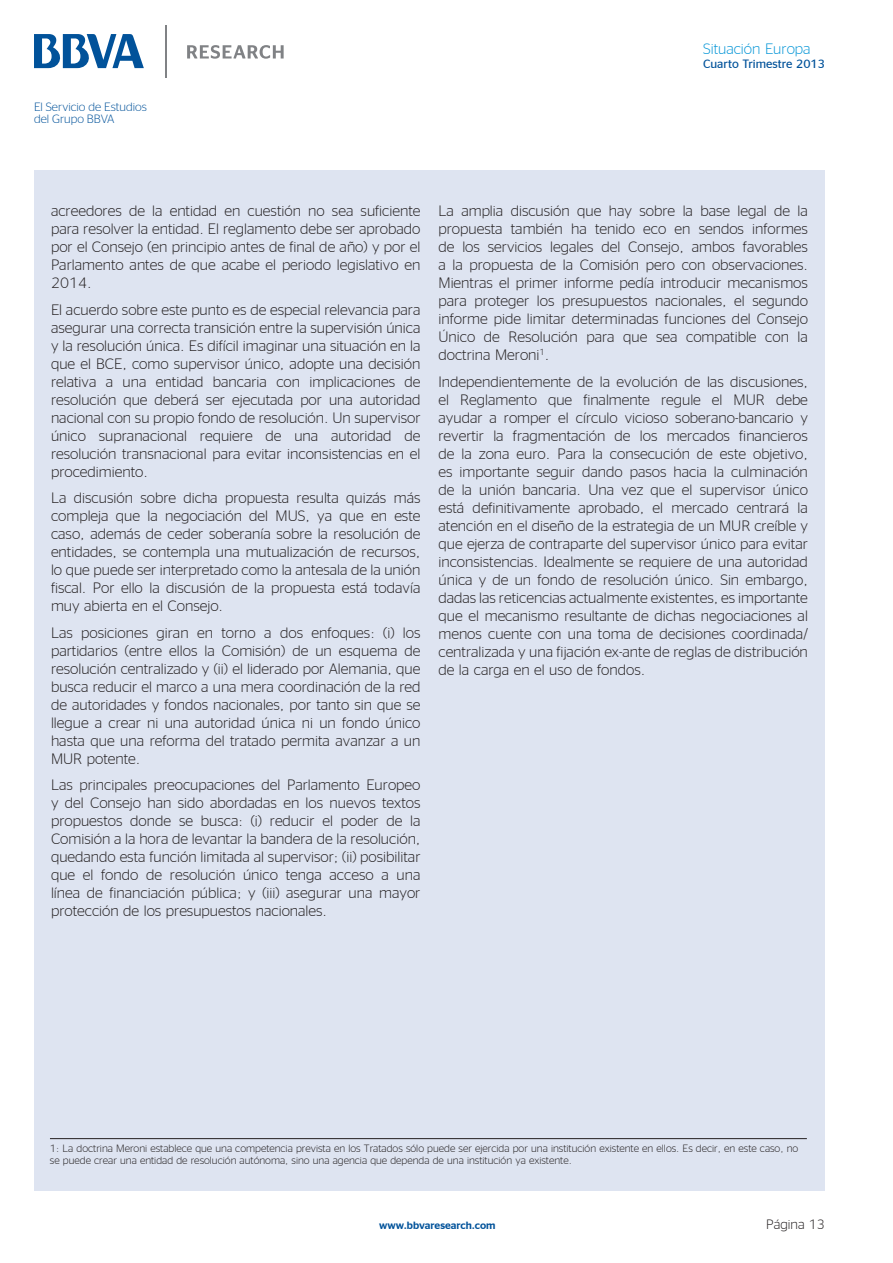
<style>
.page{position:relative;width:893px;height:1263px;background:#fff}
.page>*{position:absolute;margin:0;border:0;box-sizing:border-box;transform-origin:0 0}
.C__de_Texto{font:300 15px/18px "BBVA Office";color:#231f20;text-align:justify}
.t1{font:300 15px "BBVA Office";color:#0696d7}
.t2{font:300 13.5px "BBVA Office";color:#231f20}
.t3{font:300 12px/12px "Stag Sans";color:#01529a}
.t4{font:12px "BBVA Office";color:#01529a}
.Tablas_-_5_fuente{font:300 10.5px/12.6px "BBVA Office";color:#231f20}
.t5{font:300 10.5px "BBVA Office";color:#01529a}
</style>
<div class="page">
<svg style="left:187px;top:45px;width:97px;height:14px"></svg>
<svg style="left:34px;top:34px;width:110px;height:34px"></svg>
<hr style="left:165px;top:25px;width:2px;height:52px;background:#808285">
<div style="left:34px;top:170px;width:791px;height:1021px;background:#dee4f1"></div>
<hr style="left:50px;top:1138px;width:757px;height:1px;background:#231f20">
<p class="t3" style="left:34px;top:101px;width:114px">El Servicio de Estudios del Grupo BBVA</p>
<p class="t1" style="left:703px;top:40px;width:109px">Situación Europa</p>
<p class="t4" style="left:703px;top:57px;width:123px">Cuarto Trimestre 2013</p>
<p class="C__de_Texto" style="left:51px;top:202px;width:371px">acreedores de la entidad en cuestión no sea suficiente para resolver la entidad. El reglamento debe ser aprobado por el Consejo (en principio antes de final de año) y por el Parlamento antes de que acabe el periodo legislativo en 2014.</p>
<p class="C__de_Texto" style="left:51px;top:300px;width:371px">El acuerdo sobre este punto es de especial relevancia para asegurar una correcta transición entre la supervisión única y la resolución única. Es difícil imaginar una situación en la que el BCE, como supervisor único, adopte una decisión relativa a una entidad bancaria con implicaciones de resolución que deberá ser ejecutada por una autoridad nacional con su propio fondo de resolución. Un supervisor único supranacional requiere de una autoridad de resolución transnacional para evitar inconsistencias en el procedimiento.</p>
<p class="C__de_Texto" style="left:51px;top:489px;width:371px">La discusión sobre dicha propuesta resulta quizás más compleja que la negociación del MUS, ya que en este caso, además de ceder soberanía sobre la resolución de entidades, se contempla una mutualización de recursos, lo que puede ser interpretado como la antesala de la unión fiscal. Por ello la discusión de la propuesta está todavía muy abierta en el Consejo.</p>
<p class="C__de_Texto" style="left:51px;top:623px;width:371px">Las posiciones giran en torno a dos enfoques: (i) los partidarios (entre ellos la Comisión) de un esquema de resolución centralizado y (ii) el liderado por Alemania, que busca reducir el marco a una mera coordinación de la red de autoridades y fondos nacionales, por tanto sin que se llegue a crear ni una autoridad única ni un fondo único hasta que una reforma del tratado permita avanzar a un MUR potente.</p>
<p class="C__de_Texto" style="left:51px;top:776px;width:371px">Las principales preocupaciones del Parlamento Europeo y del Consejo han sido abordadas en los nuevos textos propuestos donde se busca: (i) reducir el poder de la Comisión a la hora de levantar la bandera de la resolución, quedando esta función limitada al supervisor; (ii) posibilitar que el fondo de resolución único tenga acceso a una línea de financiación pública; y (iii) asegurar una mayor protección de los presupuestos nacionales.</p>
<p class="C__de_Texto" style="left:438px;top:202px;width:371px">La amplia discusión que hay sobre la base legal de la propuesta también ha tenido eco en sendos informes de los servicios legales del Consejo, ambos favorables a la propuesta de la Comisión pero con observaciones.<br>Mientras el primer informe pedía introducir mecanismos para proteger los presupuestos nacionales, el segundo informe pide limitar determinadas funciones del Consejo Único de Resolución para que sea compatible con la doctrina Meroni<sup>1</sup>.</p>
<p class="C__de_Texto" style="left:438px;top:372px;width:371px">Independientemente de la evolución de las discusiones, el Reglamento que finalmente regule el MUR debe ayudar a romper el círculo vicioso soberano-bancario y revertir la fragmentación de los mercados financieros de la zona euro. Para la consecución de este objetivo, es importante seguir dando pasos hacia la culminación de la unión bancaria. Una vez que el supervisor único está definitivamente aprobado, el mercado centrará la atención en el diseño de la estrategia de un MUR creíble y que ejerza de contraparte del supervisor único para evitar inconsistencias. Idealmente se requiere de una autoridad única y de un fondo de resolución único. Sin embargo, dadas las reticencias actualmente existentes, es importante que el mecanismo resultante de dichas negociaciones al menos cuente con una toma de decisiones coordinada/ centralizada y una fijación ex-ante de reglas de distribución de la carga en el uso de fondos.</p>
<p class="Tablas_-_5_fuente" style="left:50px;top:1142px;width:750px">1: La doctrina Meroni establece que una competencia prevista en los Tratados sólo puede ser ejercida por una institución existente en ellos. Es decir, en este caso, no se puede crear una entidad de resolución autónoma, sino una agencia que dependa de una institución ya existente.</p>
<p class="t5" style="left:379px;top:1219px;width:118px">www.bbvaresearch.com</p>
<p class="t2" style="left:766px;top:1217px;width:60px">Página 13</p>
</div>
